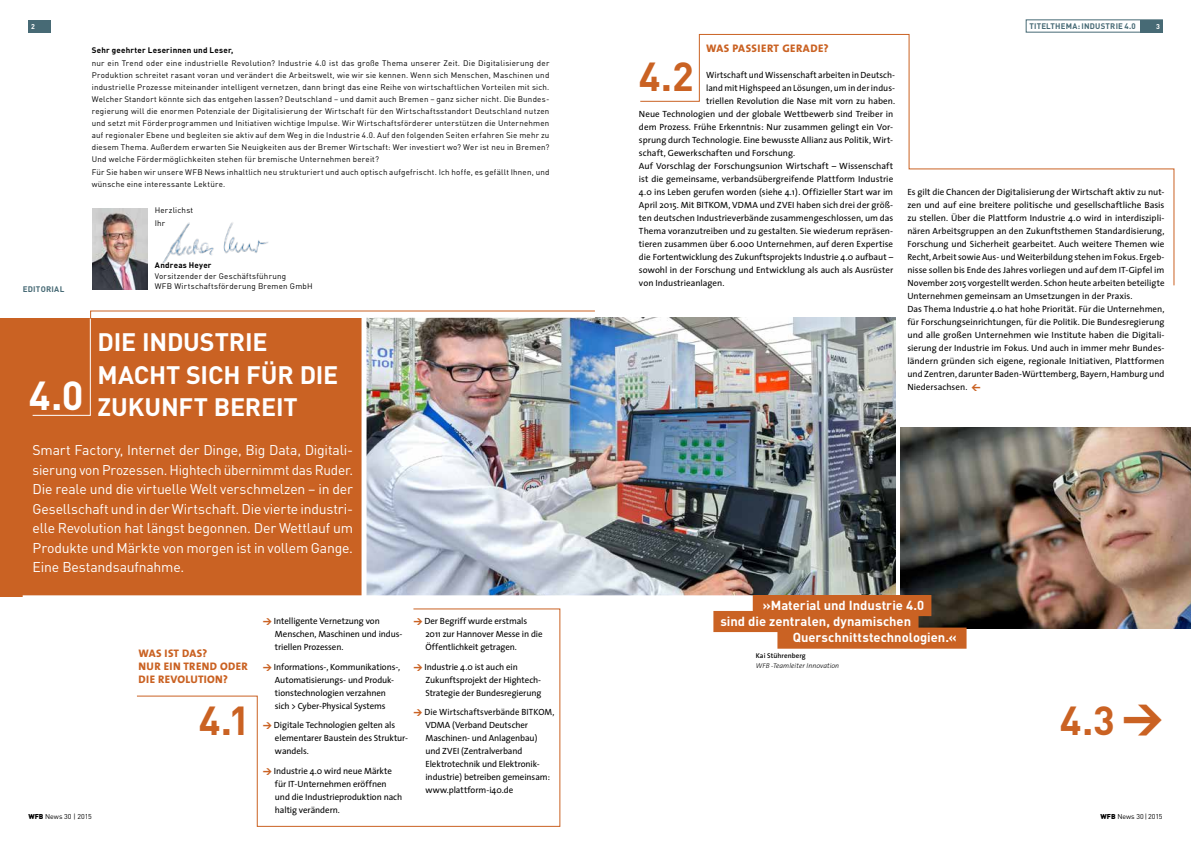
<style>
.page{position:relative;width:1191px;height:842px;background:#fff}
.page>*{position:absolute;margin:0;border:0;box-sizing:border-box;transform-origin:0 0}
.t1{font:700 40px "DIN";color:#ca6223}
.t2{font:700 40px "DIN";color:#fff}
.t3{font:700 25px/32.5px "DIN";letter-spacing:-.005em;color:#fff}
.t4{font:14px/19.5px "DIN";letter-spacing:-.015em;color:#fff;text-align:justify}
.t5{font:700 13px "DIN";color:#fff}
.t6{font:800 11px/13px "The Sans";letter-spacing:.03em;color:#ca6223}
.t7{font:9px/13px "The Sans";color:#000}
.t8{font:9px/13px "The Sans";color:#000;scale:.96 1}
.t9{font:8px/12px "DIN";letter-spacing:.025em;color:#000}
.t10{font:700 8px "DIN";letter-spacing:.025em;color:#000}
.t11{font:700 8px "DIN";letter-spacing:.03em;color:#476a75}
.t12{font:7px "DIN";color:#000}
.t13{font:italic 300 7px "The Sans";letter-spacing:.01em;color:#000}
.t14{font:600 7px "The Sans";letter-spacing:.01em;color:#000}
.t15{font:900 7px "DIN";color:#000}
.t16{font:700 7px "DIN";color:#fff}
.s1{font-weight:900}
.s2{font-family:"DIN Black Expert";color:#ca6223}
</style>
<div class="page">
<svg style="left:137px;top:608px;width:423px;height:219px"></svg>
<svg style="left:640px;top:34px;width:534px;height:252px"></svg>
<div style="left:0;top:318px;width:363px;height:278px;background:#ca6223"></div>
<img style="left:366px;top:317px;width:529px;height:278px">
<img style="left:900px;top:427px;width:291px;height:201px">
<div style="left:361px;top:315px;width:5px;height:283px;background:#fff"></div>
<div style="left:23px;top:595px;width:860px;height:5px;background:#fff"></div>
<img style="left:32px;top:310px;width:563px;height:106px">
<div style="left:28px;top:20px;width:23px;height:12px;background:#476a75"></div>
<div style="left:1140px;top:20px;width:22px;height:12px;background:#476a75"></div>
<img style="left:92px;top:209px;width:56px;height:81px">
<img style="left:162px;top:222px;width:106px;height:41px">
<svg style="left:713px;top:595px;width:253px;height:54px;background:#c2713f"></svg>
<div style="left:1026px;top:20px;width:136px;height:12px;border:1px solid #476a75"></div>
<p class="t16" style="left:31px;top:22px;width:5px">2</p>
<p class="t11" style="left:23px;top:284px;width:43px">EDITORIAL</p>
<p class="t10" style="left:92px;top:45px;width:143px">Sehr geehrter Leserinnen und Leser,</p>
<p class="t9" style="left:92px;top:57px;width:459px;text-align:justify">nur ein Trend oder eine industrielle Revolution? Industrie 4.0 ist das große Thema unserer Zeit. Die Digitalisierung der Produktion schreitet rasant voran und verändert die Arbeitswelt, wie wir sie kennen. Wenn sich Menschen, Maschinen und industrielle Prozesse miteinander intelligent vernetzen, dann bringt das eine Reihe von wirtschaftlichen Vorteilen mit sich.<br>Welcher Standort könnte sich das entgehen lassen? Deutschland – und damit auch Bremen – ganz sicher nicht. Die Bundes&shy;regierung will die enormen Potenziale der Digitalisierung der Wirtschaft für den Wirtschaftsstandort Deutschland nutzen und setzt mit Förderprogrammen und Initiativen wichtige Impulse. Wir Wirtschaftsförderer unterstützen die Unternehmen auf regionaler Ebene und begleiten sie aktiv auf dem Weg in die Industrie 4.0. Auf den folgenden Seiten erfahren Sie mehr zu diesem Thema. Außerdem erwarten Sie Neuigkeiten aus der Bremer Wirtschaft: Wer investiert wo? Wer ist neu in Bremen?<br>Und welche Fördermöglichkeiten stehen für bremische Unternehmen bereit?</p>
<p class="t9" style="left:92px;top:166px;width:459px">Für Sie haben wir unsere WFB News inhaltlich neu strukturiert und auch optisch aufgefrischt. Ich hoffe, es gefällt Ihnen, und wünsche eine interessante Lektüre.</p>
<p class="t9" style="left:155px;top:204px;width:40px;line-height:13px">Herzlichst<br>Ihr</p>
<p class="t10" style="left:155px;top:260px;width:58px">Andreas Heyer</p>
<p class="t9" style="left:155px;top:270px;width:159px;line-height:10.5px">Vorsitzender der Geschäftsführung<br>WFB Wirtschaftsförderung Bremen GmbH</p>
<h1 class="t2" style="left:29px;top:369px;width:56px">4.0</h1>
<h2 class="t3" style="left:98px;top:325px;width:242px">DIE INDUSTRIE<br>MACHT SICH FÜR DIE<br>ZUKUNFT BEREIT</h2>
<p class="t4" style="left:33px;top:440px;width:322px">Smart Factory, Internet der Dinge, Big Data, Digitali&shy;sierung von Prozessen. Hightech übernimmt das Ruder.<br>Die reale und die virtuelle Welt verschmelzen – in der Gesellschaft und in der Wirtschaft. Die vierte industri&shy;elle Revolution hat längst begonnen. Der Wettlauf um Produkte und Märkte von morgen ist in vollem Gange.<br>Eine Bestandsaufnahme.</p>
<p class="t12" style="left:28px;top:812px;width:65px"><span class="s1">wfb</span> News 30 | 2015</p>
<p class="t6" style="left:138px;top:646px;width:111px">WAS IST DAS?<br>NUR EIN TREND ODER<br>DIE REVOLUTION?</p>
<h1 class="t1" style="left:199px;top:694px;width:53px">4.1</h1>
<p class="t7" style="left:425px;top:614px;width:119px;text-indent:-12px"><span class="s2">W</span> Der Begriff wurde erstmals<br>2011 zur Hannover Messe in die<br>Öffentlichkeit getragen.</p>
<p class="t7" style="left:425px;top:660px;width:117px;text-indent:-12px"><span class="s2">W</span> Industrie 4.0 ist auch ein<br>Zukunftsprojekt der Hightech-<br>Strategie der Bundesregierung</p>
<p class="t8" style="left:425px;top:705px;width:136px;text-indent:-12px"><span class="s2">W</span> Die Wirtschaftsverbände BITKOM,<br>VDMA (Verband Deutscher<br>Maschinen- und Anlagenbau) und ZVEI (Zentralverband<br>Elektrotechnik und Elektronik&shy;industrie) betreiben gemeinsam: www.plattform-i40.de</p>
<p class="t7" style="left:275px;top:614px;width:129px;text-indent:-12px"><span class="s2">W</span> Intelligente Vernetzung von<br>Menschen, Maschinen und indus&shy;triellen Prozessen.</p>
<p class="t7" style="left:275px;top:660px;width:127px;text-indent:-12px"><span class="s2">W</span> Informations-, Kommunikations-,<br>Automatisierungs- und Produk&shy;tionstechnologien verzahnen sich &gt; Cyber-Physical Systems</p>
<p class="t7" style="left:275px;top:718px;width:134px;text-indent:-12px"><span class="s2">W</span> Digitale Technologien gelten als elementarer Baustein des Struktur&shy;wandels.</p>
<p class="t7" style="left:275px;top:764px;width:129px;text-indent:-12px"><span class="s2">W</span> Industrie 4.0 wird neue Märkte für IT-Unternehmen eröffnen und die Industrieproduktion nach haltig verändern.</p>
<p class="t6" style="left:706px;top:42px;width:124px">WAS PASSIERT GERADE?</p>
<p class="t7" style="left:706px;top:68px;width:190px">Wirtschaft und Wissenschaft arbeiten in Deutsch-</p>
<p class="t7" style="left:706px;top:81px;width:190px">land mit Highspeed an Lösungen, um in der indus-</p>
<p class="t7" style="left:706px;top:94px;width:190px">triellen Revolution die Nase mit vorn zu haben.</p>
<p class="t7" style="left:639px;top:107px;width:256px">Neue Technologien und der globale Wettbewerb sind Treiber in</p>
<p class="t7" style="left:639px;top:120px;width:256px">dem Prozess. Frühe Erkenntnis: Nur zusammen gelingt ein Vor-</p>
<p class="t7" style="left:639px;top:133px;width:256px">sprung durch Technologie. Eine bewusste Allianz aus Politik, Wirt-</p>
<p class="t7" style="left:639px;top:146px;width:158px">schaft, Gewerkschaften und Forschung.</p>
<p class="t7" style="left:639px;top:159px;width:256px">Auf Vorschlag der Forschungsunion Wirtschaft – Wissenschaft</p>
<p class="t7" style="left:639px;top:172px;width:256px">ist die gemeinsame, verbandsübergreifende Plattform Industrie</p>
<p class="t7" style="left:639px;top:185px;width:256px">4.0 ins Leben gerufen worden (siehe 4.1). Offizieller Start war im</p>
<p class="t7" style="left:639px;top:198px;width:256px">April 2015. Mit BITKOM, VDMA und ZVEI haben sich drei der größ-</p>
<p class="t7" style="left:639px;top:211px;width:256px">ten deutschen Industrieverbände zusammengeschlossen, um das</p>
<p class="t7" style="left:639px;top:224px;width:256px">Thema voranzutreiben und zu gestalten. Sie wiederum repräsen-</p>
<p class="t7" style="left:639px;top:237px;width:256px">tieren zusammen über 6.000 Unternehmen, auf deren Expertise</p>
<p class="t7" style="left:639px;top:250px;width:256px">die Fortentwicklung des Zukunftsprojekts Industrie 4.0 aufbaut –</p>
<p class="t7" style="left:639px;top:263px;width:256px">sowohl in der Forschung und Entwicklung als auch als Ausrüster</p>
<p class="t7" style="left:639px;top:276px;width:87px">von Industrieanlagen.</p>
<h1 class="t1" style="left:638px;top:50px;width:57px">4.2</h1>
<p class="t11" style="left:1029px;top:21px;width:108px">TITELTHEMA: INDUSTRIE 4.0</p>
<p class="t16" style="left:1156px;top:22px;width:5px">3</p>
<p class="t7" style="left:907px;top:185px;width:259px">Es gilt die Chancen der Digitalisierung der Wirtschaft aktiv zu nut&shy;zen und auf eine breitere politische und gesellschaftliche Basis zu stellen. Über die Plattform Industrie 4.0 wird in interdiszipli&shy;nären Arbeitsgruppen an den Zukunftsthemen Standardisierung, Forschung und Sicherheit gearbeitet. Auch weitere Themen wie Recht, Arbeit sowie Aus- und Weiterbildung stehen im Fokus. Ergeb&shy;nisse sollen bis Ende des Jahres vorliegen und auf dem IT-Gipfel im November 2015 vorgestellt werden. Schon heute arbeiten beteiligte Unternehmen gemeinsam an Umsetzungen in der Praxis.<br>Das Thema Industrie 4.0 hat hohe Priorität. Für die Unternehmen, für Forschungseinrichtungen, für die Politik. Die Bundesregierung und alle großen Unternehmen wie Institute haben die Digitali&shy;sierung der Industrie im Fokus. Und auch in immer mehr Bundes&shy;ländern gründen sich eigene, regionale Initiativen, Plattformen und Zentren, darunter Baden-Württemberg, Bayern, Hamburg und Niedersachsen. <span class="s2">V</span></p>
<h3 class="t5" style="left:762px;top:597px;width:163px">»Material und Industrie 4.0</h3>
<h3 class="t5" style="left:720px;top:613px;width:192px">sind die zentralen, dynamischen</h3>
<h3 class="t5" style="left:792px;top:629px;width:166px">Querschnittstechnologien.«</h3>
<p class="t14" style="left:756px;top:650px;width:51px">Kai Stührenberg</p>
<p class="t13" style="left:756px;top:659px;width:85px">WFB -Teamleiter Innovation</p>
<h1 class="t1" style="left:1059px;top:694px;width:57px">4.3</h1>
<p class="t15" style="left:1100px;top:812px;width:6px">wfb</p>
<p class="t12" style="left:1117px;top:812px;width:47px">News 30 |2015</p>
</div>
